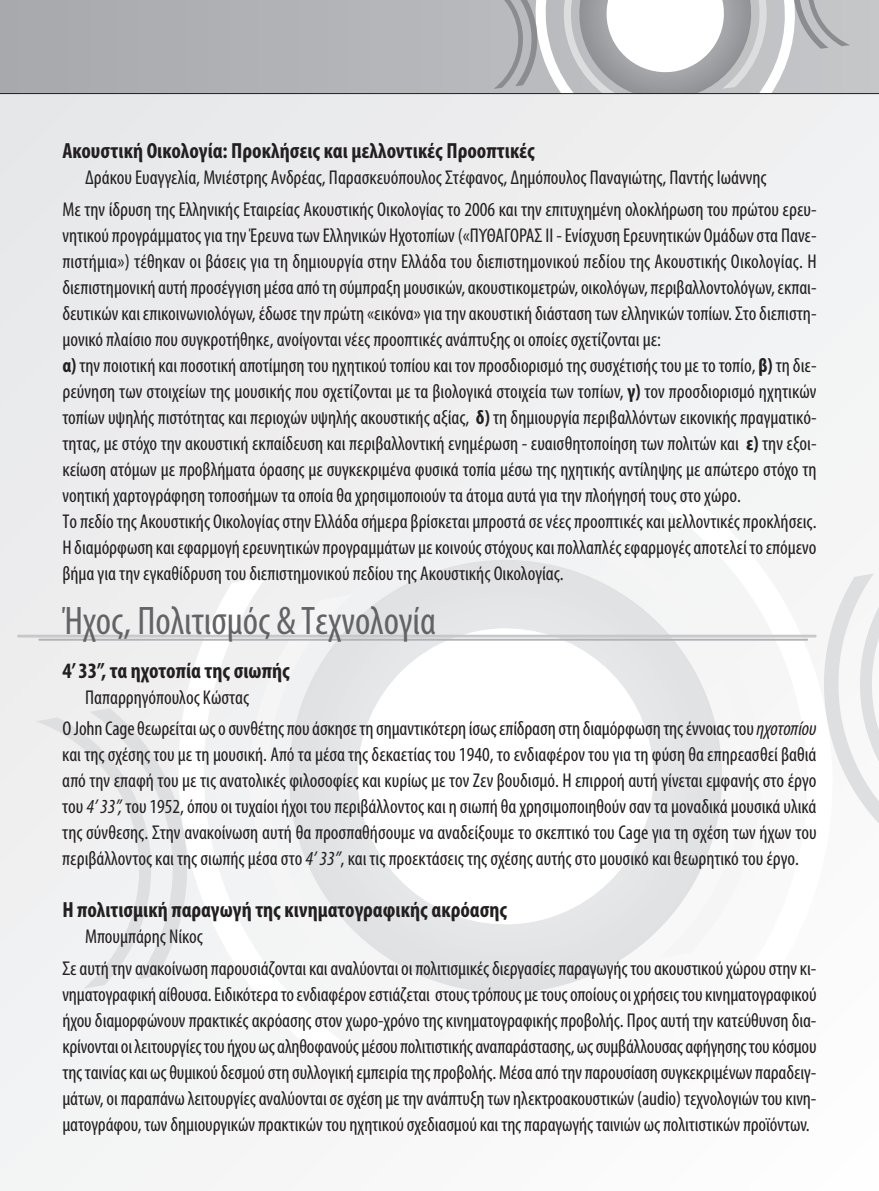
<style>
.page{position:relative;width:879px;height:1191px;background:#fff}
.page>*{position:absolute;margin:0;border:0;box-sizing:border-box;transform-origin:0 0}
.t1{font:condensed 40px "Myriad Pro";color:#636366}
.t2{font:700 condensed 22px "Myriad Pro";color:#231f20}
.t3{font:condensed 20px/26px "Myriad Pro";color:#231f20}
.s1{font-weight:700}
.s2{font-style:italic}
</style>
<div class="page">
<div style="left:0;top:93px;width:879px;height:1098px;background:#f0f0f1"></div>
<svg style="left:168px;top:577px;width:180px;height:475px"></svg>
<svg style="left:663px;top:501px;width:180px;height:475px"></svg>
<svg style="left:271px;top:542px;width:468px;height:468px"></svg>
<svg style="left:346px;top:616px;width:319px;height:320px;fill:#fff"></svg>
<svg style="left:37px;top:708px;width:156px;height:280px"></svg>
<svg style="left:818px;top:564px;width:61px;height:280px"></svg>
<hr style="left:17px;top:634px;width:799px;height:3px;background:#c7c8ca">
<hr style="left:38px;top:638px;width:770px;height:2px;background:#b2b3b7">
<div style="left:0;top:0;width:879px;height:94px;background:#b1b2b5"></div>
<svg style="left:494px;top:0;width:356px;height:93px"></svg>
<hr style="left:0;top:93px;width:879px;height:1px;background:#231f20">
<p class="t2" style="left:62px;top:143px;width:474px">Ακουστική Οικολογία: Προκλήσεις και μελλοντικές Προοπτικές</p>
<p class="t3" style="left:62px;top:163px;width:756px;line-height:31.6px;text-indent:23px">Δράκου Ευαγγελία, Μνιέστρης Ανδρέας, Παρασκευόπουλος Στέφανος, Δημόπουλος Παναγιώτης, Παντής Ιωάννης<br>Με την ίδρυση της Ελληνικής Εταιρείας Ακουστικής Οικολογίας το 2006 και την επιτυχημένη ολοκλήρωση του πρώτου ερευ-</p>
<p class="t3" style="left:62px;top:224px;width:756px">νητικού προγράμματοςγιατην ΈρευνατωνΕλληνικών Ηχοτοπίων(«ΠΥΘΑΓΟΡΑΣ ΙΙ -Ενίσχυση Ερευνητικών Ομάδωνστα Πανε&shy;πιστήμια») τέθηκαν οι βάσεις για τη δημιουργία στην Ελλάδα του διεπιστημονικού πεδίου της Ακουστικής Οικολογίας. Η διεπιστημονική αυτή προσέγγιση μέσααπότη σύμπραξη μουσικών,ακουστικομετρών,οικολόγων, περιβαλλοντολόγων,εκπαι&shy;δευτικώνκαιεπικοινωνιολόγων,έδωσετην πρώτη «εικόνα»γιατηνακουστική διάσταση τωνελληνικώντοπίων. Στοδιεπιστη&shy;μονικό πλαίσιο που συγκροτήθηκε, ανοίγονται νέες προοπτικές ανάπτυξης οι οποίες σχετίζονται με:<br><span class="s1">α)</span>την ποιοτική και ποσοτική αποτίμηση του ηχητικούτοπίουκαιτον προσδιορισμότηςσυσχέτισήςτουμετοτοπίο, <span class="s1">β)</span> τη διε&shy;ρεύνηση των στοιχείων της μουσικής που σχετίζονται με τα βιολογικά στοιχεία των τοπίων, <span class="s1">γ)</span> τον προσδιορισμό ηχητικών τοπίων υψηλής πιστότητας και περιοχών υψηλής ακουστικής αξίας, <span class="s1">δ)</span> τη δημιουργία περιβαλλόντων εικονικής πραγματικό&shy;τητας, με στόχο την ακουστική εκπαίδευση και περιβαλλοντική ενημέρωση - ευαισθητοποίηση των πολιτών και <span class="s1">ε)</span> την εξοι&shy;κείωση ατόμων με προβλήματα όρασης με συγκεκριμένα φυσικά τοπία μέσω της ηχητικής αντίληψης με απώτερο στόχο τη νοητική χαρτογράφηση τοποσήμων τα οποία θα χρησιμοποιούν τα άτομα αυτά για την πλοήγησή τους στο χώρο.<br>Το πεδίοτης Ακουστικής ΟικολογίαςστηνΕλλάδασήμερα βρίσκεταιμπροστάσενέες προοπτικέςκαιμελλοντικές προκλήσεις.<br>Η διαμόρφωση καιεφαρμογή ερευνητικών προγραμμάτωνμεκοινούςστόχουςκαι πολλαπλέςεφαρμογέςαποτελείτοεπόμενο βήμα για την εγκαθίδρυση του διεπιστημονικού πεδίου της Ακουστικής Οικολογίας.</p>
<h1 class="t1" style="left:62px;top:607px;width:375px">Ήχος, Πολιτισμός &amp;Τεχνολογία</h1>
<p class="t2" style="left:62px;top:662px;width:229px">4’ 33”, τα ηχοτοπία της σιωπής</p>
<p class="t3" style="left:62px;top:683px;width:755px;line-height:31.6px;text-indent:23px">Παπαρρηγόπουλος Κώστας<br>O John Cageθεωρείταιωςοσυνθέτης πουάσκησετη σημαντικότερη ίσωςεπίδραση στη διαμόρφωση τηςέννοιαςτου<span class="s2">ηχοτοπίου</span></p>
<p class="t3" style="left:62px;top:743px;width:756px;text-align:justify">και της σχέσης του με τη μουσική. Από τα μέσα της δεκαετίας του 1940, το ενδιαφέρον του για τη φύση θα επηρεασθεί βαθιά από την επαφή του με τις ανατολικές φιλοσοφίες και κυρίως με τον Ζεν βουδισμό. Η επιρροή αυτή γίνεται εμφανής στο έργο του<span class="s2">4’33”,</span>του1952,όπουοιτυχαίοι ήχοιτου περιβάλλοντοςκαι η σιωπή θαχρησιμοποιηθούνσανταμοναδικάμουσικάυλικά της σύνθεσης. Στην ανακοίνωση αυτή θα προσπαθήσουμε να αναδείξουμε το σκεπτικό του Cage για τη σχέση των ήχων του περιβάλλοντος και της σιωπής μέσα στο <span class="s2">4’33”</span>, και τις προεκτάσεις της σχέσης αυτής στο μουσικό και θεωρητικό του έργο.</p>
<p class="t2" style="left:62px;top:902px;width:446px">Η πολιτισμική παραγωγή της κινηματογραφικής ακρόασης</p>
<p class="t3" style="left:62px;top:922px;width:755px;line-height:31.6px;text-indent:23px">Μπουμπάρης Νίκος<br>Σεαυτή τηνανακοίνωση παρουσιάζονταικαιαναλύονταιοι πολιτισμικέςδιεργασίες παραγωγήςτουακουστικούχώρουστηνκι-</p>
<p class="t3" style="left:62px;top:983px;width:756px;text-align:justify">νηματογραφική αίθουσα.Ειδικότερατοενδιαφέρονεστιάζεται στουςτρόπουςμετουςοποίουςοιχρήσειςτουκινηματογραφικού ήχου διαμορφώνουν πρακτικές ακρόασης στον χωρο-χρόνο της κινηματογραφικής προβολής. Προς αυτή την κατεύθυνση δια&shy;κρίνονταιοιλειτουργίεςτου ήχουωςαληθοφανούςμέσου πολιτιστικήςαναπαράστασης,ωςσυμβάλλουσαςαφήγησηςτουκόσμου τηςταινίαςκαι ωςθυμικούδεσμούστη συλλογική εμπειρίατης προβολής.Μέσααπότην παρουσίαση συγκεκριμένων παραδειγ&shy;μάτων,οι παραπάνω λειτουργίεςαναλύονταισεσχέση μετηνανάπτυξη των ηλεκτροακουστικών(audio)τεχνολογιώντουκινη&shy;ματογράφου,τωνδημιουργικών πρακτικώντου ηχητικούσχεδιασμούκαιτης παραγωγήςταινιών ως πολιτιστικών προϊόντων.</p>
</div>
